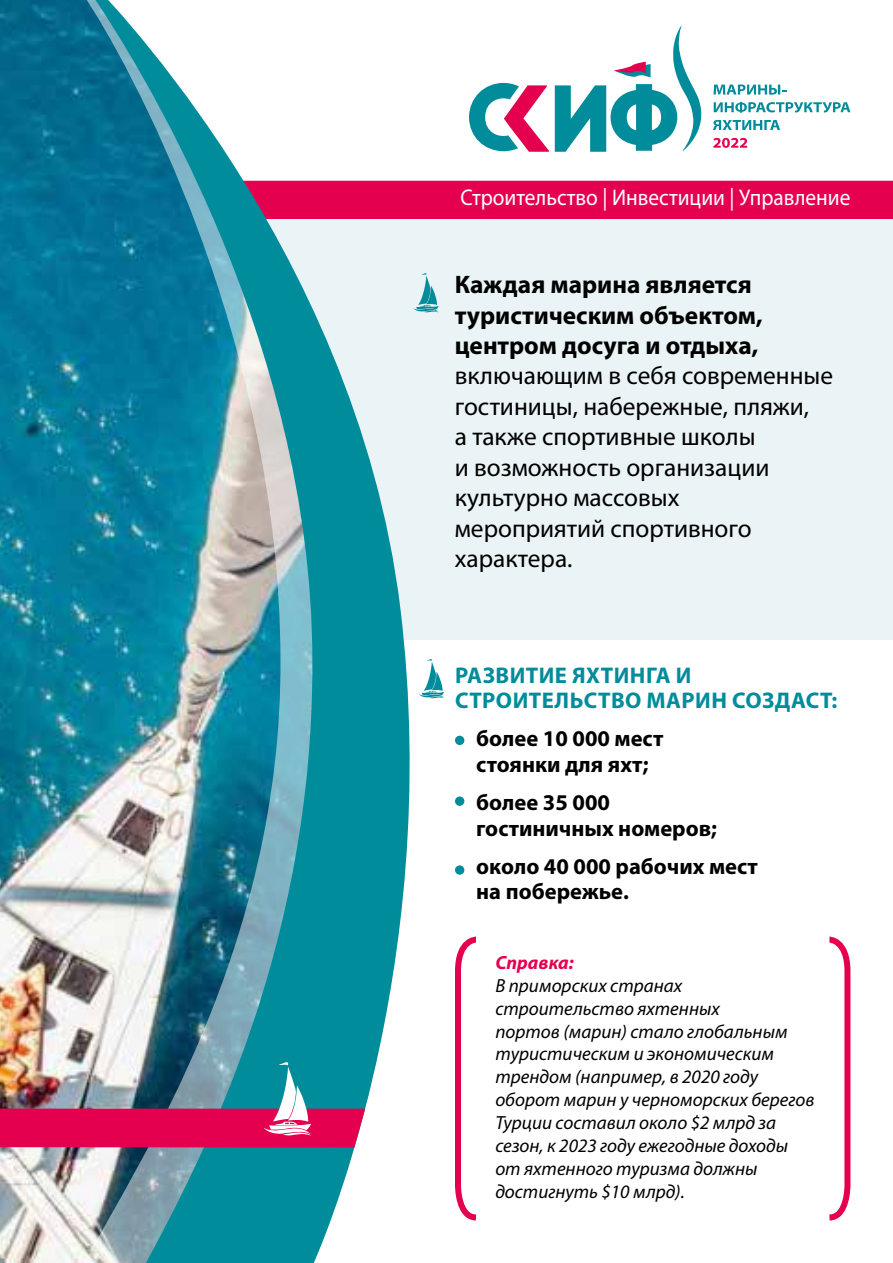
<style>
.page{position:relative;width:893px;height:1263px;background:#fff}
.page>*{position:absolute;margin:0;border:0;box-sizing:border-box;transform-origin:0 0}
.t1{font:25.35px/30.5px "Myriad Pro";color:#000}
.t2{font:700 25.35px/30.5px "Myriad Pro";color:#000}
.t3{font:700 22.8px/25.5px "Myriad Pro";letter-spacing:.02em;color:#008c9b}
.t4{font:22.8px "Myriad Pro";color:#fff;scale:.94 1}
.t5{font:700 22.5px/25.5px "Myriad Pro";color:#000}
.t6{font:italic 19.05px/22.8px "Myriad Pro";color:#000}
.t7{font:italic 700 19.05px "Myriad Pro";color:#e5004f}
</style>
<div class="page">
<div style="left:257px;top:215px;width:636px;height:425px;background:#eaf3f5"></div>
<div style="left:445px;top:181px;width:448px;height:38px;background:#e5004f"></div>
<svg style="left:469px;top:83px;width:80px;height:69px"></svg>
<svg style="left:713px;top:84px;width:73px;height:11px"></svg>
<svg style="left:714px;top:102px;width:136px;height:11px"></svg>
<svg style="left:713px;top:120px;width:67px;height:10px"></svg>
<svg style="left:713px;top:138px;width:34px;height:10px"></svg>
<svg style="left:555px;top:26px;width:146px;height:126px"></svg>
<div style="left:455px;top:865px;width:9px;height:10px;background:#008c9b;border-radius:50%"></div>
<div style="left:455px;top:796px;width:9px;height:10px;background:#008c9b;border-radius:50%"></div>
<div style="left:455px;top:736px;width:9px;height:9px;background:#008c9b;border-radius:50%"></div>
<svg style="left:455px;top:936px;width:22px;height:285px"></svg>
<svg style="left:829px;top:936px;width:22px;height:285px"></svg>
<img style="left:0;top:0;width:80px;height:1263px">
<svg style="left:80px;top:0;width:8px;height:1263px"></svg>
<svg style="left:88px;top:0;width:357px;height:1263px"></svg>
<img style="left:0;top:1062px;width:365px;height:85px">
<p class="t4" style="left:460px;top:183px;width:416px">Строительство | Инвестиции | Управление</p>
<h1 class="t2" style="left:455px;top:268px;width:309px">Каждая марина является туристическим объектом, центром досуга и отдыха,</h1>
<h1 class="t1" style="left:455px;top:360px;width:380px">включающим в себя современные гостиницы, набережные, пляжи,<br>а также спортивные школы<br>и возможность организации культурно массовых мероприятий спортивного характера.</h1>
<p class="t3" style="left:455px;top:661px;width:384px">РАЗВИТИЕ ЯХТИНГА И<br>СТРОИТЕЛЬСТВО МАРИН СОЗДАСТ:</p>
<p class="t5" style="left:476px;top:725px;width:189px">более 10 000 мест стоянки для яхт;</p>
<p class="t5" style="left:476px;top:789px;width:242px">более 35 000 гостиничных номеров;</p>
<p class="t5" style="left:476px;top:853px;width:283px">около 40 000 рабочих мест на побережье.</p>
<p class="t7" style="left:495px;top:950px;width:80px">Справка:</p>
<p class="t6" style="left:495px;top:974px;width:321px">В приморских странах строительство яхтенных<br>портов (марин) стало глобальным туристическим и экономическим трендом (например, в 2020 году оборот марин у черноморских берегов<br>Турции составил около $2 млрд за сезон, к 2023 году ежегодные доходы от яхтенного туризма должны достигнуть $10 млрд).</p>
</div>
